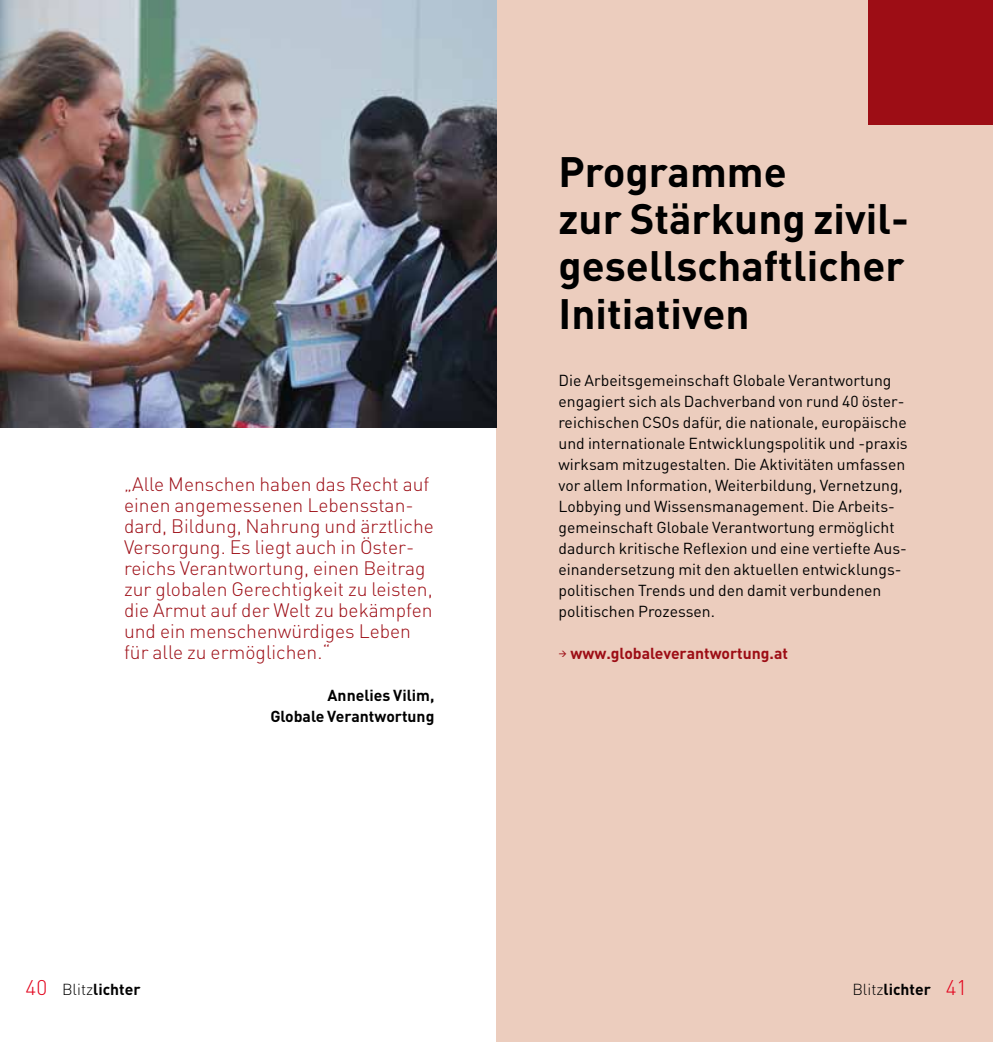
<style>
.page{position:relative;width:993px;height:1042px;background:#fff}
.page>*{position:absolute;margin:0;border:0;box-sizing:border-box;transform-origin:0 0}
.t1{font:700 42px/47.2px "DIN Pro";color:#000}
.t2{font:300 19.25px/21px "DIN Pro";color:#9d0d15}
.t3{font:15.75px/21px "DIN Pro";color:#000}
.t4{font:700 15.75px/21px "DIN Pro";color:#000;text-align:right}
.t5{font:700 15.75px "DIN Pro";color:#9d0d15}
.s1{font-weight:300;font-size:21px;color:#e2001a}
.s2{font-weight:300}
</style>
<div class="page">
<div style="left:496px;top:0;width:496px;height:1042px;background:#eccdbe"></div>
<div style="left:868px;top:0;width:124px;height:124px;background:#9d0d15"></div>
<img style="left:0;top:0;width:496px;height:428px">
<p class="t2" style="left:124px;top:472px;width:311px">„Alle Menschen haben das Recht auf einen angemessenen Lebensstan&shy;dard, Bildung, Nahrung und ärztliche Versorgung. Es liegt auch in Öster&shy;reichs Verantwortung, einen Beitrag zur globalen Gerechtigkeit zu leisten, die Armut auf der Welt zu bekämpfen und ein menschenwürdiges Leben für alle zu ermöglichen.“</p>
<p class="t4" style="left:270px;top:684px;width:165px">Annelies Vilim,<br>Globale Verantwortung</p>
<h1 class="t1" style="left:558px;top:146px;width:352px">Programme<br>zur Stärkung zivil&shy;gesellschaftlicher<br>Initiativen</h1>
<p class="t3" style="left:558px;top:369px;width:350px">Die Arbeitsgemeinschaft Globale Verantwortung engagiert sich als Dachverband von rund 40 öster&shy;reichischen CSOs dafür, die nationale, europäische und internationale Entwicklungspolitik und -praxis wirksam mitzugestalten. Die Aktivitäten umfassen vor allem Information, Weiterbildung, Vernetzung, Lobbying und Wissensmanagement. Die Arbeits&shy;gemeinschaft Globale Verantwortung ermöglicht dadurch kritische Reflexion und eine vertiefte Aus&shy;einandersetzung mit den aktuellen entwicklungs&shy;politischen Trends und den damit verbundenen politischen Prozessen.</p>
<p class="t5" style="left:558px;top:642px;width:231px">→ www.globaleverantwortung.at</p>
<p class="t4" style="left:26px;top:978px;width:116px"><span class="s1">40</span> <span class="s2">Blitz</span>lichter</p>
<p class="t4" style="left:852px;top:978px;width:116px"><span class="s2">Blitz</span>lichter <span class="s1">41</span></p>
</div>
